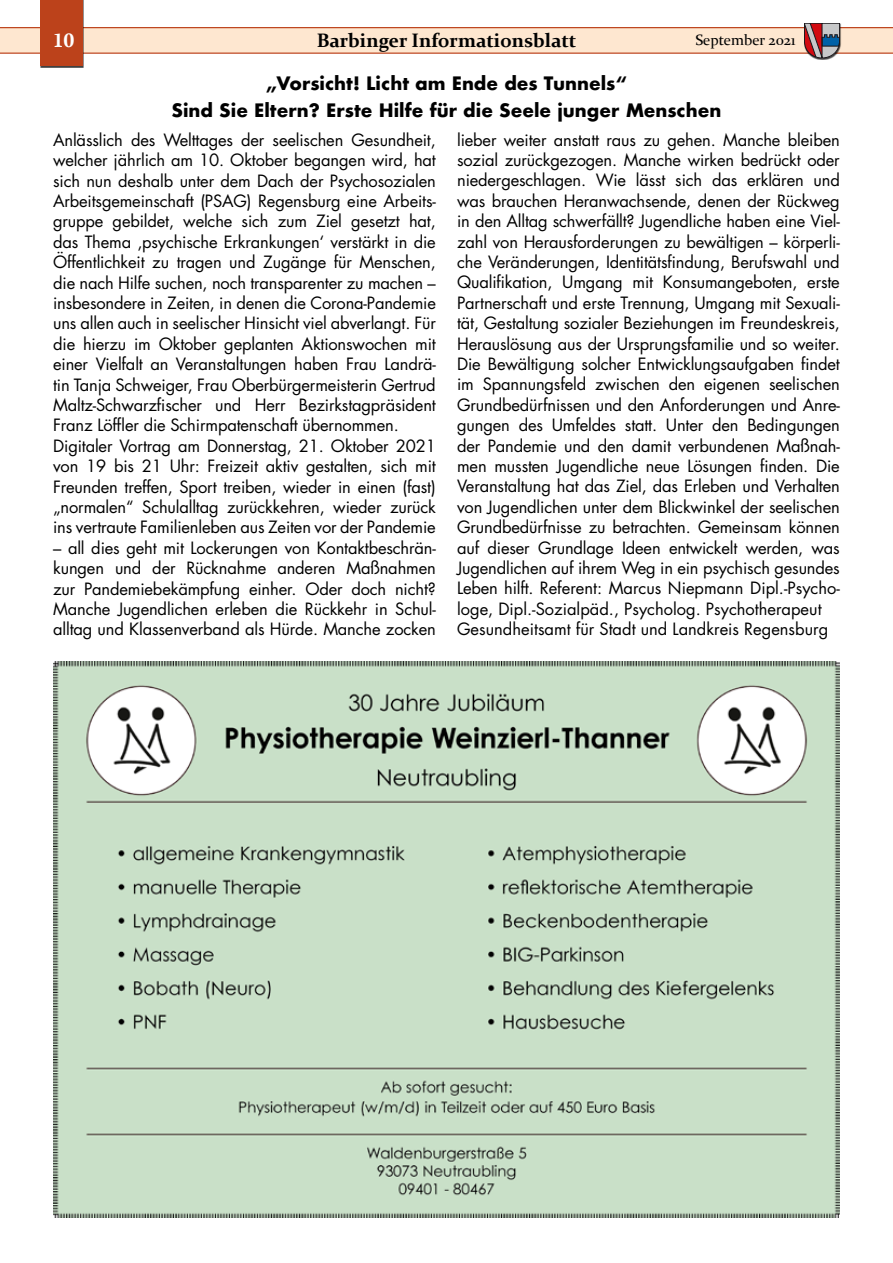
<style>
.page{position:relative;width:893px;height:1263px;background:#fff}
.page>*{position:absolute;margin:0;border:0;box-sizing:border-box;transform-origin:0 0}
.t1{font:700 19.5px "Constantia";color:#000}
.t2{font:700 19.5px "Constantia";color:#fff}
.t3{font:700 18px/26.4px "Futura";color:#000;text-align:center}
.t4{font:16.5px/20.4px "Futura";letter-spacing:-.01em;color:#000}
.t5{font:15px "Constantia";color:#000}
</style>
<div class="page">
<div style="left:0;top:28px;width:893px;height:25px;background:#fee7d0"></div>
<hr style="left:0;top:53px;width:893px;height:1px;background:#bc421b">
<hr style="left:0;top:27px;width:893px;height:1px;background:#bc421b">
<div style="left:40px;top:0;width:44px;height:68px;background:#404040"></div>
<div style="left:40px;top:0;width:43px;height:66px;background:#bc421b"></div>
<div style="left:804px;top:24px;width:38px;height:36px;background:#000;opacity:.75"></div>
<svg style="left:804px;top:23px;width:36px;height:35px"></svg>
<img style="left:53px;top:661px;width:787px;height:556px">
<p class="t2" style="left:53px;top:26px;width:23px">10</p>
<p class="t1" style="left:317px;top:27px;width:261px">Barbinger Informationsblatt</p>
<p class="t5" style="left:695px;top:30px;width:102px">September 2021</p>
<p class="t3" style="left:171px;top:70px;width:551px">„Vorsicht! Licht am Ende des Tunnels“<br>Sind Sie Eltern? Erste Hilfe für die Seele junger Menschen</p>
<p class="t4" style="left:53px;top:129px;width:384px">Anlässlich des Welttages der seelischen Gesundheit, welcher jährlich am 10. Oktober begangen wird, hat sich nun deshalb unter dem Dach der Psychosozialen Arbeitsgemeinschaft (PSAG) Regensburg eine Arbeits&shy;gruppe gebildet, welche sich zum Ziel gesetzt hat, das Thema ‚psychische Erkrankungen‘ verstärkt in die Öffentlichkeit zu tragen und Zugänge für Menschen, die nach Hilfe suchen, noch transparenter zu machen – insbesondere in Zeiten, in denen die Corona-Pandemie uns allen auch in seelischer Hinsicht viel abverlangt. Für die hierzu im Oktober geplanten Aktionswochen mit einer Vielfalt an Veranstaltungen haben Frau Landrä&shy;tin Tanja Schweiger, Frau Oberbürgermeisterin Gertrud Maltz-Schwarzfischer und Herr Bezirkstagpräsident Franz Löffler die Schirmpatenschaft übernommen.<br>Digitaler Vortrag am Donnerstag, 21. Oktober 2021 von 19 bis 21 Uhr: Freizeit aktiv gestalten, sich mit Freunden treffen, Sport treiben, wieder in einen (fast) „normalen“ Schulalltag zurückkehren, wieder zurück ins vertraute Familienleben aus Zeiten vor der Pandemie</p>
<p class="t4" style="left:53px;top:537px;width:384px;text-align:justify">– all dies geht mit Lockerungen von Kontaktbeschrän&shy;kungen und der Rücknahme anderen Maßnahmen zur Pandemiebekämpfung einher. Oder doch nicht?<br>Manche Jugendlichen erleben die Rückkehr in Schul&shy;alltag und Klassenverband als Hürde. Manche zocken</p>
<p class="t4" style="left:457px;top:129px;width:384px">lieber weiter anstatt raus zu gehen. Manche bleiben sozial zurückgezogen. Manche wirken bedrückt oder niedergeschlagen. Wie lässt sich das erklären und was brauchen Heranwachsende, denen der Rückweg in den Alltag schwerfällt? Jugendliche haben eine Viel&shy;zahl von Herausforderungen zu bewältigen – körperli&shy;che Veränderungen, Identitätsfindung, Berufswahl und Qualifikation, Umgang mit Konsumangeboten, erste Partnerschaft und erste Trennung, Umgang mit Sexuali&shy;tät, Gestaltung sozialer Beziehungen im Freundeskreis, Herauslösung aus der Ursprungsfamilie und so weiter.<br>Die Bewältigung solcher Entwicklungsaufgaben findet im Spannungsfeld zwischen den eigenen seelischen Grundbedürfnissen und den Anforderungen und Anre&shy;gungen des Umfeldes statt. Unter den Bedingungen der Pandemie und den damit verbundenen Maßnah&shy;men mussten Jugendliche neue Lösungen finden. Die Veranstaltung hat das Ziel, das Erleben und Verhalten von Jugendlichen unter dem Blickwinkel der seelischen Grundbedürfnisse zu betrachten. Gemeinsam können auf dieser Grundlage Ideen entwickelt werden, was Jugendlichen auf ihrem Weg in ein psychisch gesundes Leben hilft. Referent: Marcus Niepmann Dipl.-Psycho&shy;loge, Dipl.-Sozialpäd., Psycholog. Psychotherapeut Gesundheitsamt für Stadt und Landkreis Regensburg</p>
</div>
